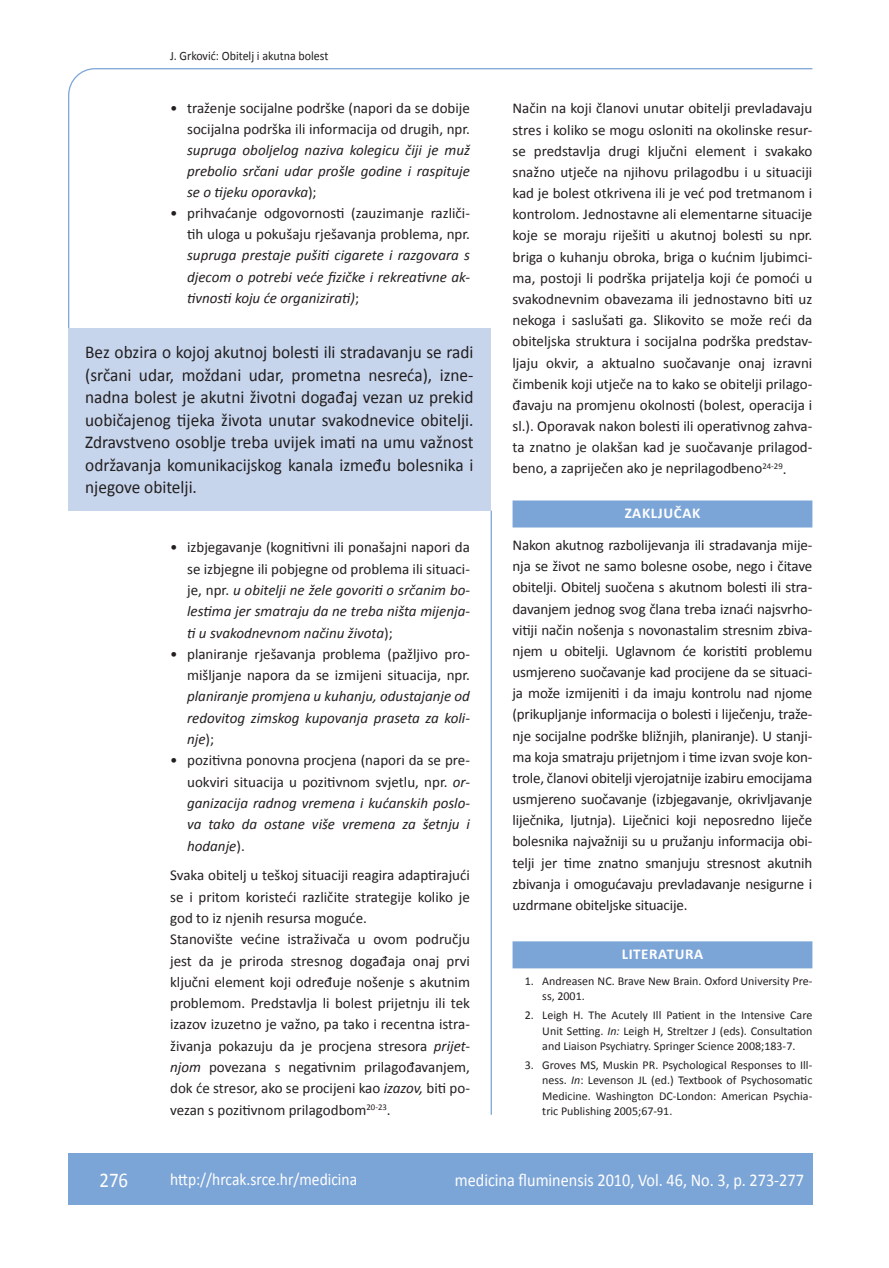
<style>
.page{position:relative;width:889px;height:1268px;background:#fff}
.page>*{position:absolute;margin:0;border:0;box-sizing:border-box;transform-origin:0 0}
.t1{font:21px "Calibri";color:#fff;scale:.9 1}
.t2{font:18px/22.5px "Calibri";color:#231f20;text-align:justify;scale:.96 1}
.t3{font:18px "Calibri";color:#fff;scale:.9 1}
.t4{font:17.25px "Calibri";color:#fff;scale:.9 1}
.t5{font:15px/21.1px "Calibri";color:#231f20;text-align:right}
.t6{font:italic 15px/21.3px "Calibri";color:#231f20;text-align:justify}
.t7{font:700 15px "Calibri";letter-spacing:.04em;color:#fff}
.t8{font:12.75px "Calibri";color:#231f20;scale:.94 1}
.t9{font:12px/15.1px "Calibri";color:#231f20;text-align:justify}
.s1{font-style:normal}
.s2{font-style:italic}
</style>
<div class="page">
<svg style="left:68px;top:68px;width:745px;height:259px"></svg>
<hr style="left:490px;top:510px;width:2px;height:604px;background:#7ca5d7">
<div style="left:68px;top:1152px;width:744px;height:51px;background:#7ca5d7"></div>
<div style="left:512px;top:500px;width:300px;height:27px;background:#7ca5d7"></div>
<div style="left:512px;top:941px;width:300px;height:27px;background:#7ca5d7"></div>
<div style="left:68px;top:327px;width:423px;height:183px;background:#c6d5ec"></div>
<p class="t8" style="left:170px;top:47px;width:170px">J. Grković: Obitelj i akutna bolest</p>
<p class="t5" style="left:170px;top:97px;width:301px">• traženje socijalne podrške (napori da se dobije socijalna podrška ili informacija od drugih, npr.</p>
<p class="t6" style="left:187px;top:139px;width:284px">supruga oboljelog naziva kolegicu čiji je muž prebolio srčani udar prošle godine i raspituje se o tijeku oporavka<span class="s1">);</span></p>
<p class="t5" style="left:170px;top:202px;width:301px">• prihvaćanje odgovornosti (zauzimanje različi&shy;tih uloga u pokušaju rješavanja problema, npr.</p>
<p class="t6" style="left:187px;top:244px;width:284px">supruga prestaje pušiti cigarete i razgovara s djecom o potrebi veće fizičke i rekreativne ak&shy;tivnosti koju će organizirati)<span class="s1">;</span></p>
<p class="t2" style="left:85px;top:340px;width:406px">Bez obzira o kojoj akutnoj bolesti ili stradavanju se radi (srčani udar, moždani udar, prometna nesreća), izne&shy;nadna bolest je akutni životni događaj vezan uz prekid uobičajenog tijeka života unutar svakodnevice obitelji.<br>Zdravstveno osoblje treba uvijek imati na umu važnost održavanja komunikacijskog kanala između bolesnika i njegove obitelji.</p>
<p class="t6" style="left:187px;top:536px;width:284px;text-indent:-17px"><span class="s1">• izbjegavanje (kognitivni ili ponašajni napori da se izbjegne ili pobjegne od problema ili situaci&shy;je, npr.</span> u obitelji ne žele govoriti o srčanim bo&shy;lestima jer smatraju da ne treba ništa mijenja&shy;ti u svakodnevnom načinu života<span class="s1">);</span></p>
<p class="t5" style="left:170px;top:642px;width:301px">• planiranje rješavanja problema (pažljivo pro&shy;mišljanje napora da se izmijeni situacija, npr.</p>
<p class="t6" style="left:187px;top:685px;width:284px">planiranje promjena u kuhanju, odustajanje od redovitog zimskog kupovanja praseta za koli&shy;nje<span class="s1">);</span></p>
<p class="t6" style="left:187px;top:748px;width:284px;text-indent:-17px"><span class="s1">• pozitivna ponovna procjena (napori da se pre&shy;uokviri situacija u pozitivnom svjetlu, npr.</span> or&shy;ganizacija radnog vremena i kućanskih poslo&shy;va tako da ostane više vremena za šetnju i hodanje<span class="s1">).</span></p>
<p class="t5" style="left:170px;top:863px;width:301px;text-align:left">Svaka obitelj u teškoj situaciji reagira adaptirajući se i pritom koristeći različite strategije koliko je god to iz njenih resursa moguće.<br>Stanovište većine istraživača u ovom području jest da je priroda stresnog događaja onaj prvi ključni element koji određuje nošenje s akutnim problemom. Predstavlja li bolest prijetnju ili tek izazov izuzetno je važno, pa tako i recentna istra&shy;živanja pokazuju da je procjena stresora <span class="s2">prijet&shy;njom</span> povezana s negativnim prilagođavanjem, dok će stresor, ako se procijeni kao <span class="s2">izazov,</span> biti po&shy;vezan s pozitivnom prilagodbom<sup>20-23</sup>.</p>
<p class="t5" style="left:512px;top:97px;width:301px;text-align:justify">Način na koji članovi unutar obitelji prevladavaju stres i koliko se mogu osloniti na okolinske resur&shy;se predstavlja drugi ključni element i svakako snažno utječe na njihovu prilagodbu i u situaciji kad je bolest otkrivena ili je već pod tretmanom i kontrolom. Jednostavne ali elementarne situacije koje se moraju riješiti u akutnoj bolesti su npr. briga o kuhanju obroka, briga o kućnim ljubimci&shy;ma, postoji li podrška prijatelja koji će pomoći u svakodnevnim obavezama ili jednostavno biti uz nekoga i saslušati ga. Slikovito se može reći da obiteljska struktura i socijalna podrška predstav&shy;ljaju okvir, a aktualno suočavanje onaj izravni čimbenik koji utječe na to kako se obitelji prilago&shy;đavaju na promjenu okolnosti (bolest, operacija i sl.). Oporavak nakon bolesti ili operativnog zahva&shy;ta znatno je olakšan kad je suočavanje prilagod&shy;beno, a zapriječen ako je neprilagodbeno<sup>24-29</sup>.</p>
<p class="t7" style="left:624px;top:503px;width:77px">ZAKLJUČAK</p>
<p class="t5" style="left:512px;top:533px;width:301px;text-align:justify">Nakon akutnog razbolijevanja ili stradavanja mije&shy;nja se život ne samo bolesne osobe, nego i čitave obitelji. Obitelj suočena s akutnom bolesti ili stra&shy;davanjem jednog svog člana treba iznaći najsvrho&shy;vitiji način nošenja s novonastalim stresnim zbiva&shy;njem u obitelji. Uglavnom će koristiti problemu usmjereno suočavanje kad procijene da se situaci&shy;ja može izmijeniti i da imaju kontrolu nad njome (prikupljanje informacija o bolesti i liječenju, traže&shy;nje socijalne podrške bližnjih, planiranje). U stanji&shy;ma koja smatraju prijetnjom i time izvan svoje kon&shy;trole, članovi obitelji vjerojatnije izabiru emocijama usmjereno suočavanje (izbjegavanje, okrivljavanje liječnika, ljutnja). Liječnici koji neposredno liječe bolesnika najvažniji su u pružanju informacija obi&shy;telji jer time znatno smanjuju stresnost akutnih zbivanja i omogućavaju prevladavanje nesigurne i uzdrmane obiteljske situacije.</p>
<p class="t7" style="left:622px;top:944px;width:83px">LITERATURA</p>
<p class="t9" style="left:542px;top:972px;width:271px;text-indent:-18px">1. Andreasen NC. Brave New Brain. Oxford University Pre&shy;ss, 2001.</p>
<p class="t9" style="left:542px;top:1007px;width:272px;text-indent:-18px">2. Leigh H. The Acutely Ill Patient in the Intensive Care Unit Setting. <span class="s2">In:</span> Leigh H, Streltzer J (eds). Consultation and Liaison Psychiatry. Springer Science 2008;183-7.</p>
<p class="t9" style="left:542px;top:1056px;width:271px;text-indent:-18px">3. Groves MS, Muskin PR. Psychological Responses to Ill&shy;ness. <span class="s2">In</span>: Levenson JL (ed.) Textbook of Psychosomatic Medicine. Washington DC-London: American Psychia&shy;tric Publishing 2005;67-91.</p>
<h1 class="t1" style="left:99px;top:1166px;width:33px">276</h1>
<p class="t4" style="left:170px;top:1167px;width:209px">http://hrcak.srce.hr/medicina</p>
<p class="t3" style="left:455px;top:1168px;width:389px">medicina fluminensis 2010, Vol. 46, No. 3, p. 273-277</p>
</div>
